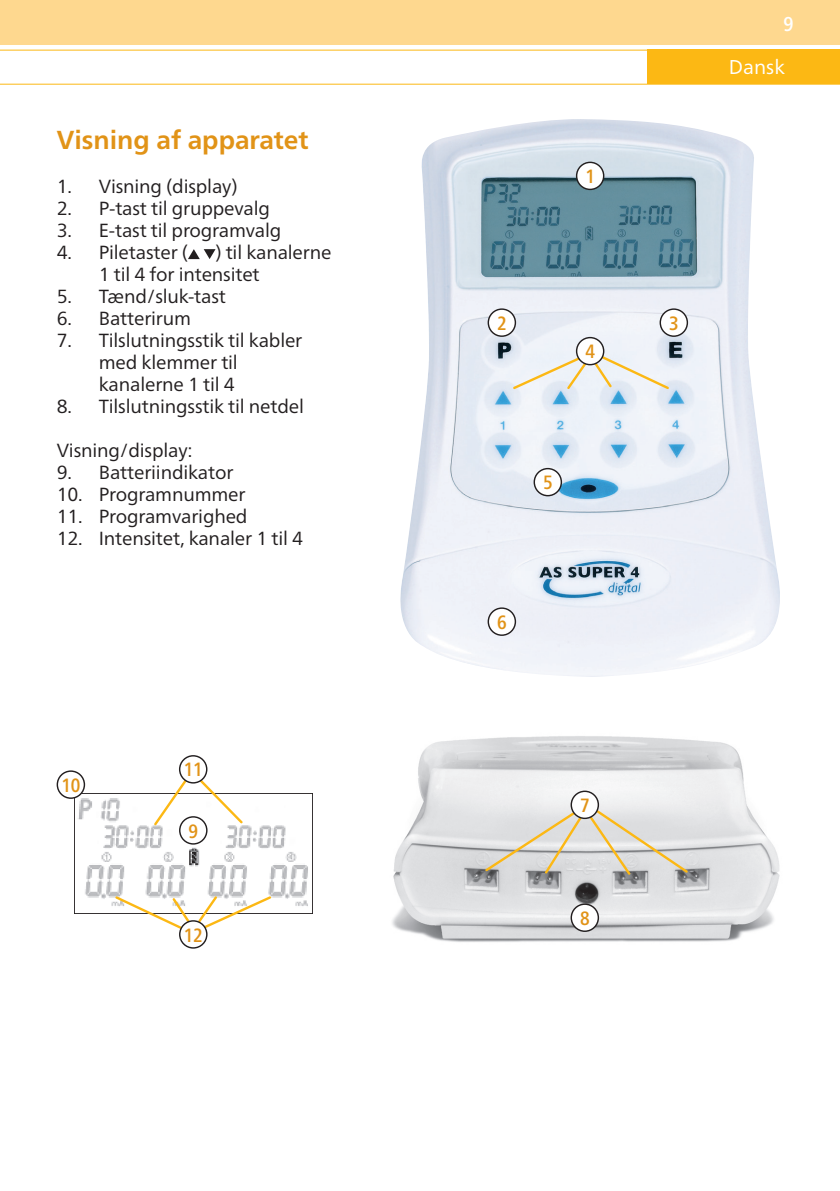
<style>
.page{position:relative;width:840px;height:1191px;background:#fff}
.page>*{position:absolute;margin:0;border:0;box-sizing:border-box;transform-origin:0 0}
.t1{font:700 26px "Frutiger Neue LT Pro";color:#e19317}
.t2{font:20px "Frutiger Neue LT Pro";color:#fff}
.t3{font:500 condensed 20px "Frutiger Neue LT Pro";color:#fff}
.t4{font:500 condensed 19.2px "Frutiger Neue LT Pro";color:#e19317}
.t5{font:19px/22px "Frutiger Neue LT Pro";letter-spacing:-.01em;color:#231f20}
</style>
<div class="page">
<div style="left:646px;top:50px;width:193px;height:34px;background:#fcb814"></div>
<hr style="left:0;top:84px;width:839px;height:1px;background:#fcb814">
<hr style="left:0;top:50px;width:839px;height:1px;background:#fcb814">
<div style="left:0;top:0;width:839px;height:44px;background:#fed88f"></div>
<svg style="left:188px;top:249px;width:27px;height:11px"></svg>
<img style="left:400px;top:119px;width:380px;height:558px">
<div style="left:488px;top:608px;width:27px;height:27px;background:#fff;border-radius:50%"></div>
<div style="left:487px;top:607px;width:29px;height:29px;border:1px solid #231f20;border-radius:50%"></div>
<div style="left:534px;top:468px;width:27px;height:27px;background:#fff;border-radius:50%"></div>
<div style="left:533px;top:468px;width:28px;height:28px;border:1px solid #231f20;border-radius:50%"></div>
<div style="left:660px;top:309px;width:27px;height:27px;background:#fff;border-radius:50%"></div>
<div style="left:659px;top:308px;width:28px;height:29px;border:1px solid #231f20;border-radius:50%"></div>
<div style="left:488px;top:309px;width:27px;height:27px;background:#fff;border-radius:50%"></div>
<div style="left:487px;top:308px;width:29px;height:29px;border:1px solid #231f20;border-radius:50%"></div>
<div style="left:576px;top:162px;width:27px;height:27px;background:#fff;border-radius:50%"></div>
<div style="left:575px;top:162px;width:29px;height:28px;border:1px solid #231f20;border-radius:50%"></div>
<svg style="left:511px;top:353px;width:159px;height:38px"></svg>
<div style="left:576px;top:337px;width:27px;height:28px;background:#fff;border-radius:50%"></div>
<div style="left:575px;top:337px;width:29px;height:28px;border:1px solid #231f20;border-radius:50%"></div>
<img style="left:392px;top:736px;width:388px;height:206px">
<div style="left:571px;top:904px;width:27px;height:27px;background:#fff;border-radius:50%"></div>
<div style="left:570px;top:903px;width:28px;height:29px;border:1px solid #231f20;border-radius:50%"></div>
<svg style="left:483px;top:807px;width:206px;height:70px;background:#d9d6cf"></svg>
<div style="left:571px;top:791px;width:27px;height:27px;background:#fff;border-radius:50%"></div>
<div style="left:570px;top:790px;width:28px;height:29px;border:1px solid #231f20;border-radius:50%"></div>
<img style="left:74px;top:793px;width:238px;height:120px">
<div style="left:57px;top:771px;width:27px;height:27px;background:#fff;border-radius:50%"></div>
<div style="left:57px;top:770px;width:28px;height:29px;border:1px solid #231f20;border-radius:50%"></div>
<div style="left:180px;top:817px;width:27px;height:27px;background:#fff;border-radius:50%"></div>
<div style="left:179px;top:816px;width:28px;height:28px;border:1px solid #231f20;border-radius:50%"></div>
<svg style="left:113px;top:894px;width:160px;height:38px"></svg>
<div style="left:180px;top:921px;width:27px;height:27px;background:#fff;border-radius:50%"></div>
<div style="left:179px;top:920px;width:28px;height:28px;border:1px solid #231f20;border-radius:50%"></div>
<svg style="left:152px;top:774px;width:93px;height:53px"></svg>
<div style="left:179px;top:756px;width:28px;height:27px;background:#fff;border-radius:50%"></div>
<div style="left:179px;top:755px;width:28px;height:28px;border:1px solid #231f20;border-radius:50%"></div>
<h1 class="t1" style="left:57px;top:125px;width:253px">Visning af apparatet</h1>
<p class="t5" style="left:57px;top:175px;width:182px">1. Visning (display)</p>
<p class="t5" style="left:57px;top:197px;width:215px">2. P-tast til gruppevalg</p>
<p class="t5" style="left:57px;top:219px;width:226px">3. E-tast til programvalg</p>
<p class="t5" style="left:57px;top:241px;width:133px">4. Piletaster (</p>
<p class="t5" style="left:99px;top:241px;width:234px;text-indent:116px">) til kanalerne<br>1 til 4 for intensitet</p>
<p class="t5" style="left:57px;top:285px;width:171px">5. Tænd/sluk-tast</p>
<p class="t5" style="left:57px;top:307px;width:136px">6. Batterirum</p>
<p class="t5" style="left:99px;top:329px;width:205px;text-indent:-42px">7. Tilslutningsstik til kabler med klemmer til kanalerne 1 til 4</p>
<p class="t5" style="left:57px;top:395px;width:248px">8. Tilslutningsstik til netdel</p>
<p class="t5" style="left:57px;top:439px;width:137px">Visning/display:</p>
<p class="t5" style="left:57px;top:461px;width:178px">9. Batteriindikator</p>
<p class="t5" style="left:57px;top:483px;width:190px">10. Programnummer</p>
<p class="t5" style="left:57px;top:505px;width:192px">11. Programvarighed</p>
<p class="t5" style="left:57px;top:527px;width:248px">12. Intensitet, kanaler 1 til 4</p>
<p class="t4" style="left:61px;top:773px;width:21px">10</p>
<p class="t4" style="left:184px;top:758px;width:21px">11</p>
<p class="t4" style="left:188px;top:819px;width:11px">9</p>
<p class="t4" style="left:184px;top:923px;width:21px">12</p>
<p class="t4" style="left:585px;top:165px;width:11px">1</p>
<p class="t4" style="left:497px;top:312px;width:11px">2</p>
<p class="t4" style="left:668px;top:312px;width:11px">3</p>
<p class="t4" style="left:585px;top:340px;width:11px">4</p>
<p class="t4" style="left:542px;top:471px;width:11px">5</p>
<p class="t4" style="left:497px;top:611px;width:11px">6</p>
<p class="t3" style="left:783px;top:12px;width:12px">9</p>
<p class="t2" style="left:728px;top:55px;width:58px">Dansk</p>
<p class="t4" style="left:579px;top:794px;width:11px">7</p>
<p class="t4" style="left:579px;top:906px;width:11px">8</p>
</div>
